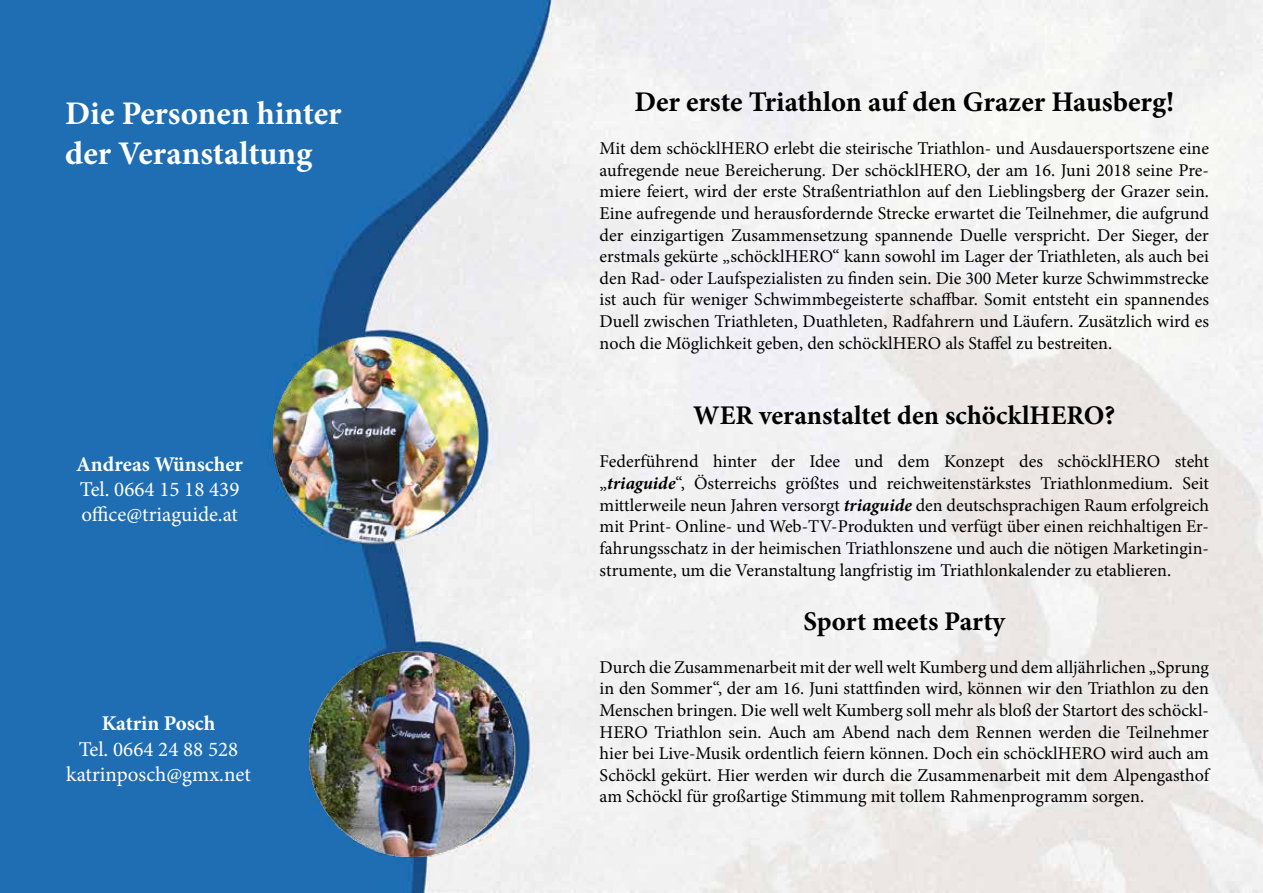
<style>
.page{position:relative;width:1263px;height:893px;background:#fff}
.page>*{position:absolute;margin:0;border:0;box-sizing:border-box;transform-origin:0 0}
.t1{font:700 33px/39.6px "Minion Pro";letter-spacing:-.005em;color:#fff}
.t2{font:700 28.5px "Minion Pro";color:#000}
.t3{font:700 27px "Minion Pro";color:#000}
.t4{font:21px/25.2px "Minion Pro";color:#fff}
.t5{font:700 21px "Minion Pro";color:#fff}
.t6{font:18px/21.6px "Minion Pro";color:#000;text-align:justify}
.s1{font-weight:700;font-style:italic}
</style>
<div class="page">
<img style="left:0;top:0;width:1263px;height:893px">
<img style="left:266px;top:330px;width:220px;height:219px">
<img style="left:303px;top:645px;width:220px;height:220px">
<h1 class="t1" style="left:65px;top:93px;width:278px">Die Personen hinter der Veranstaltung</h1>
<p class="t5" style="left:76px;top:449px;width:168px">Andreas Wünscher</p>
<p class="t4" style="left:80px;top:477px;width:161px">Tel. 0664 15 18 439 office@triaguide.at</p>
<p class="t5" style="left:102px;top:709px;width:115px">Katrin Posch</p>
<p class="t4" style="left:66px;top:736px;width:186px;text-align:center">Tel. 0664 24 88 528 katrinposch@gmx.net</p>
<h2 class="t2" style="left:634px;top:82px;width:541px">Der erste Triathlon auf den Grazer Hausberg!</h2>
<p class="t6" style="left:600px;top:138px;width:611px">Mit dem schöcklHERO erlebt die steirische Triathlon- und Ausdauersportszene eine aufregende neue Bereicherung. Der schöcklHERO, der am 16. Juni 2018 seine Pre&shy;miere feiert, wird der erste Straßentriathlon auf den Lieblingsberg der Grazer sein.<br>Eine aufregende und herausfordernde Strecke erwartet die Teilnehmer, die aufgrund der einzigartigen Zusammensetzung spannende Duelle verspricht. Der Sieger, der erstmals gekürte „schöcklHERO“ kann sowohl im Lager der Triathleten, als auch bei den Rad- oder Laufspezialisten zu finden sein. Die 300 Meter kurze Schwimmstrecke ist auch für weniger Schwimmbegeisterte schaffbar. Somit entsteht ein spannendes Duell zwischen Triathleten, Duathleten, Radfahrern und Läufern. Zusätzlich wird es noch die Möglichkeit geben, den schöcklHERO als Staffel zu bestreiten.</p>
<h3 class="t3" style="left:693px;top:397px;width:423px">WER veranstaltet den schöcklHERO?</h3>
<p class="t6" style="left:600px;top:451px;width:611px">Federführend hinter der Idee und dem Konzept des schöcklHERO steht „<span class="s1">triaguide</span>“, Österreichs größtes und reichweitenstärkstes Triathlonmedium. Seit mittlerweile neun Jahren versorgt <span class="s1">triaguide</span> den deutschsprachigen Raum erfolgreich mit Print- Online- und Web-TV-Produkten und verfügt über einen reichhaltigen Er&shy;fahrungsschatz in der heimischen Triathlonszene und auch die nötigen Marketingin&shy;strumente, um die Veranstaltung langfristig im Triathlonkalender zu etablieren.</p>
<h3 class="t3" style="left:803px;top:602px;width:203px">Sport meets Party</h3>
<p class="t6" style="left:600px;top:656px;width:611px">Durch die Zusammenarbeit mit der well welt Kumberg und dem alljährlichen „Sprung in den Sommer“, der am 16. Juni stattfinden wird, können wir den Triathlon zu den Menschen bringen. Die well welt Kumberg soll mehr als bloß der Startort des schöckl-HERO Triathlon sein. Auch am Abend nach dem Rennen werden die Teilnehmer hier bei Live-Musik ordentlich feiern können. Doch ein schöcklHERO wird auch am Schöckl gekürt. Hier werden wir durch die Zusammenarbeit mit dem Alpengasthof am Schöckl für großartige Stimmung mit tollem Rahmenprogramm sorgen.</p>
</div>
